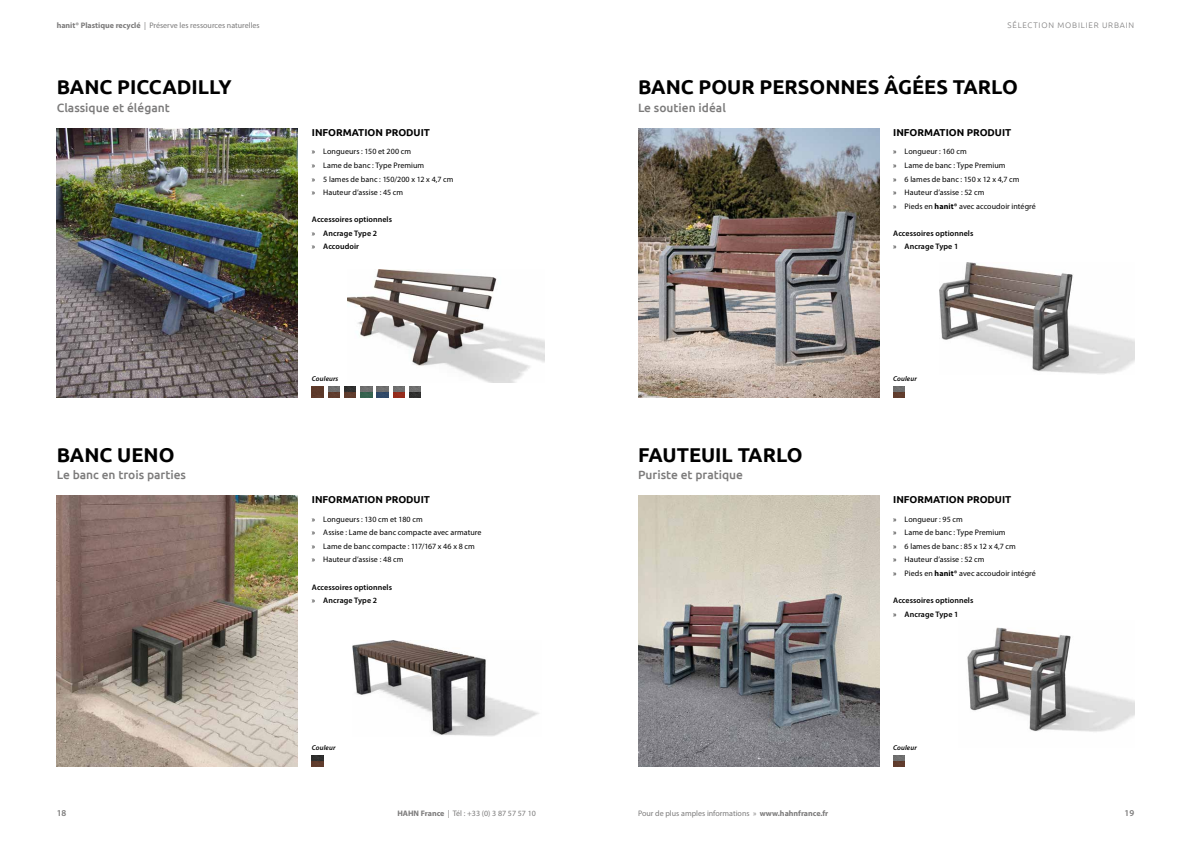
<style>
.page{position:relative;width:1191px;height:842px;background:#fff}
.page>*{position:absolute;margin:0;border:0;box-sizing:border-box;transform-origin:0 0}
.t1{font:700 20px "Ubuntu";color:#000}
.t2{font:500 12px "Ubuntu";color:#7c7b7b}
.t3{font:700 10px "Ubuntu";color:#000}
.t4{font:600 9px "Myriad Pro";color:#7c7b7b}
.t5{font:8px/13.5px "Myriad Pro";letter-spacing:.005em;color:#000}
.t6{font:600 8px/13.5px "Myriad Pro";letter-spacing:.01em;color:#000}
.t7{font:8px "Myriad Pro";color:#7c7b7b}
.t8{font:300 8px "Ubuntu";letter-spacing:.1em;color:#7c7b7b}
.t9{font:italic 600 7px "Myriad Pro";letter-spacing:.015em;color:#000}
.s1{font-weight:700}
.s2{font-weight:400}
</style>
<div class="page">
<img style="left:347px;top:269px;width:197px;height:114px">
<img style="left:57px;top:128px;width:241px;height:269px">
<svg style="left:312px;top:386px;width:109px;height:11px"></svg>
<img style="left:352px;top:640px;width:187px;height:96px">
<img style="left:57px;top:496px;width:241px;height:271px">
<svg style="left:312px;top:755px;width:11px;height:12px"></svg>
<img style="left:939px;top:262px;width:195px;height:112px">
<img style="left:638px;top:128px;width:241px;height:269px">
<svg style="left:893px;top:386px;width:11px;height:11px"></svg>
<img style="left:967px;top:627px;width:167px;height:105px">
<img style="left:638px;top:496px;width:241px;height:271px">
<svg style="left:893px;top:755px;width:11px;height:12px"></svg>
<p class="t7" style="left:57px;top:20px;width:205px"><span class="s1">hanit® Plastique recyclé</span> | Préserve les ressources naturelles</p>
<p class="t8" style="left:1007px;top:21px;width:128px">SÉLECTION MOBILIER URBAIN</p>
<h1 class="t1" style="left:57px;top:75px;width:176px">BANC PICCADILLY</h1>
<h2 class="t2" style="left:57px;top:100px;width:115px">Classique et élégant</h2>
<h1 class="t1" style="left:57px;top:443px;width:119px">BANC UENO</h1>
<h2 class="t2" style="left:57px;top:467px;width:131px">Le banc en trois parties</h2>
<p class="t3" style="left:312px;top:126px;width:120px">INFORMATION PRODUIT</p>
<p class="t5" style="left:312px;top:145px;width:143px">» Longueurs : 150 et 200 cm<br>» Lame de banc : Type Premium<br>» 5 lames de banc : 150/200 x 12 x 4,7 cm » Hauteur d’assise : 45 cm</p>
<p class="t6" style="left:312px;top:213px;width:82px">Accessoires optionnels <span class="s2">»</span> Ancrage Type 2<br><span class="s2">»</span> Accoudoir</p>
<p class="t9" style="left:312px;top:374px;width:28px">Couleurs</p>
<p class="t3" style="left:312px;top:494px;width:120px">INFORMATION PRODUIT</p>
<p class="t5" style="left:312px;top:512px;width:171px">» Longueurs : 130 cm et 180 cm<br>» Assise : Lame de banc compacte avec armature » Lame de banc compacte : 117/167 x 46 x 8 cm<br>» Hauteur d’assise : 48 cm</p>
<p class="t6" style="left:312px;top:580px;width:82px">Accessoires optionnels <span class="s2">»</span> Ancrage Type 2</p>
<p class="t9" style="left:312px;top:743px;width:25px">Couleur</p>
<h1 class="t1" style="left:638px;top:75px;width:381px">BANC POUR PERSONNES ÂGÉES TARLO</h1>
<h2 class="t2" style="left:638px;top:100px;width:89px">Le soutien idéal</h2>
<p class="t3" style="left:893px;top:126px;width:120px">INFORMATION PRODUIT</p>
<p class="t5" style="left:893px;top:145px;width:144px">» Longueur : 160 cm<br>» Lame de banc : Type Premium<br>» 6 lames de banc : 150 x 12 x 4,7 cm<br>» Hauteur d’assise : 52 cm<br>» Pieds en <span class="s1">hanit®</span> avec accoudoir intégré</p>
<p class="t6" style="left:893px;top:226px;width:82px">Accessoires optionnels <span class="s2">»</span> Ancrage Type 1</p>
<h1 class="t1" style="left:638px;top:443px;width:166px">FAUTEUIL TARLO</h1>
<h2 class="t2" style="left:638px;top:467px;width:107px">Puriste et pratique</h2>
<p class="t9" style="left:893px;top:374px;width:25px">Couleur</p>
<p class="t3" style="left:893px;top:494px;width:120px">INFORMATION PRODUIT</p>
<p class="t5" style="left:893px;top:512px;width:144px">» Longueur : 95 cm<br>» Lame de banc : Type Premium<br>» 6 lames de banc : 85 x 12 x 4,7 cm<br>» Hauteur d’assise : 52 cm<br>» Pieds en <span class="s1">hanit®</span> avec accoudoir intégré</p>
<p class="t6" style="left:893px;top:593px;width:82px">Accessoires optionnels <span class="s2">»</span> Ancrage Type 1</p>
<p class="t9" style="left:893px;top:743px;width:25px">Couleur</p>
<p class="t4" style="left:57px;top:808px;width:11px">18</p>
<p class="t7" style="left:397px;top:809px;width:140px"><span class="s1">HAHN France</span> | Tél : +33 (0) 3 87 57 57 10</p>
<p class="t7" style="left:638px;top:809px;width:192px">Pour de plus amples informations » <span class="s1">www.hahnfrance.fr</span></p>
<p class="t4" style="left:1124px;top:808px;width:11px">19</p>
</div>
